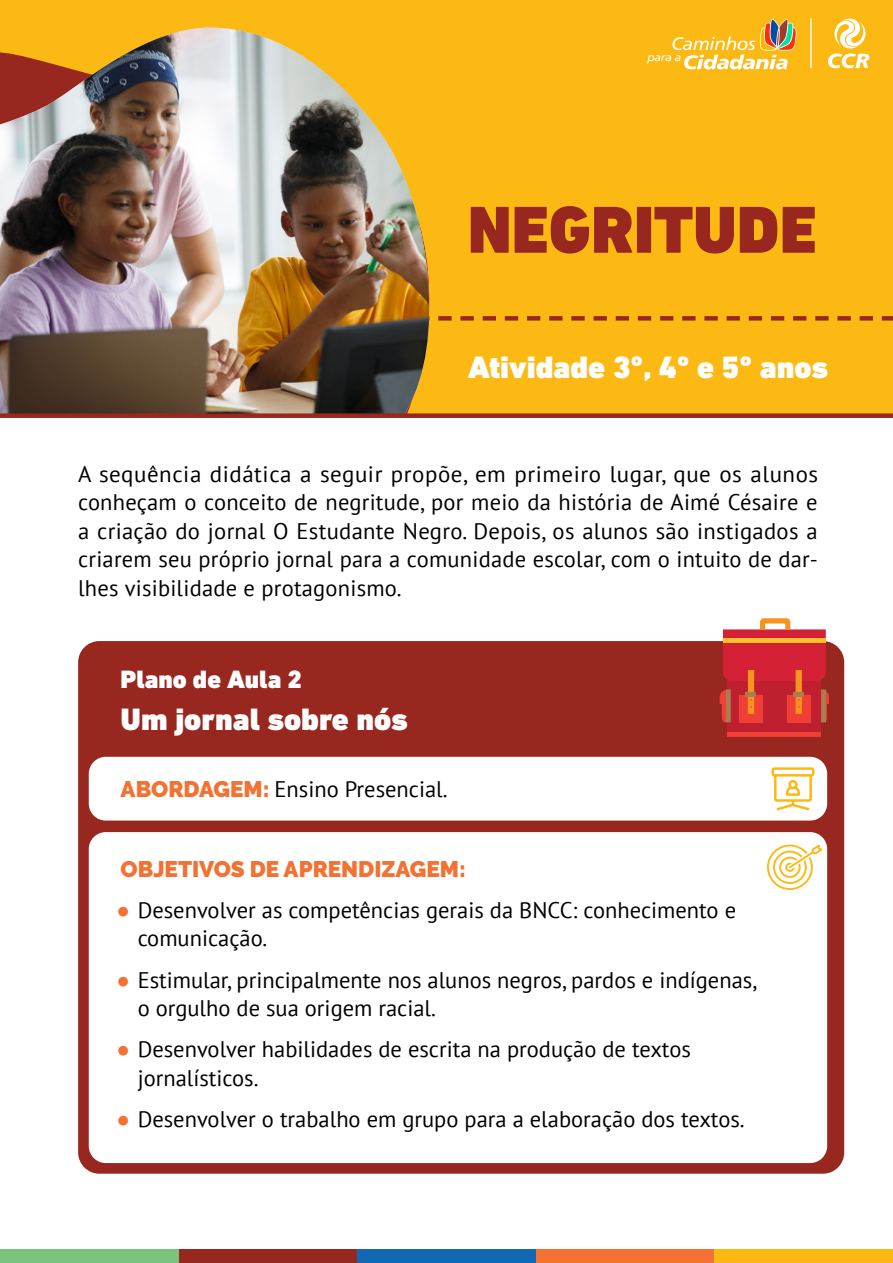
<style>
.page{position:relative;width:893px;height:1263px;background:#fff}
.page>*{position:absolute;margin:0;border:0;box-sizing:border-box;transform-origin:0 0}
.TITULOS{font:900 67.5px "DIN Next LT Pro";color:#98281f}
.TEXTO_ABERTURA{font:900 31.5px "DIN Next LT Pro";color:#fff}
.corpo_texto_grande{font:900 31.5px "DIN Next LT Pro";color:#fff}
.abertura_itens{font:900 25.5px "DIN Next LT Pro";color:#fff}
.corpo_texto_grande-2{font:22.5px/28.5px "PT Sans";color:#000}
.abertura_itens-2{font:22.5px "PT Sans";color:#000}
.abertura_itens-3{font:900 22.5px "Raleway";color:#f37233}
.s1{font-family:"Raleway";font-weight:900;color:#f37233}
.s2{font-family:"Arial";color:#f37233}
</style>
<div class="page">
<div style="left:536px;top:1249px;width:178px;height:14px;background:#f37233"></div>
<div style="left:357px;top:1249px;width:179px;height:14px;background:#1268b3"></div>
<div style="left:179px;top:1249px;width:178px;height:14px;background:#98281f"></div>
<div style="left:0;top:1249px;width:179px;height:14px;background:#79c47a"></div>
<div style="left:714px;top:1249px;width:179px;height:14px;background:#fdb913"></div>
<div style="left:0;top:0;width:893px;height:310px;background:#fdb913"></div>
<div style="left:0;top:289px;width:893px;height:145px;background:#fdb913"></div>
<svg style="left:447px;top:316px;width:446px;height:5px"></svg>
<img style="left:0;top:28px;width:430px;height:385px">
<div style="left:0;top:416px;width:893px;height:176px;background:#fff"></div>
<div style="left:0;top:413px;width:893px;height:5px;background:#98281f"></div>
<svg style="left:834px;top:19px;width:31px;height:29px"></svg>
<svg style="left:828px;top:54px;width:41px;height:14px"></svg>
<hr style="left:810px;top:18px;width:2px;height:50px;background:#fff">
<svg style="left:647px;top:19px;width:150px;height:50px"></svg>
<div style="left:78px;top:641px;width:766px;height:533px;background:#98281f;border-radius:21px"></div>
<div style="left:89px;top:757px;width:738px;height:63px;background:#fff;border-radius:17px"></div>
<div style="left:89px;top:832px;width:738px;height:331px;background:#fff;border-radius:17px"></div>
<svg style="left:771px;top:767px;width:43px;height:43px"></svg>
<svg style="left:767px;top:844px;width:55px;height:46px"></svg>
<div style="left:727px;top:645px;width:94px;height:91px;background:#bf1f2e"></div>
<div style="left:728px;top:732px;width:93px;height:5px;background:#f04036"></div>
<svg style="left:720px;top:618px;width:109px;height:104px"></svg>
<p class="TITULOS" style="left:468px;top:189px;width:350px">NEGRITUDE</p>
<p class="TEXTO_ABERTURA" style="left:468px;top:348px;width:362px">Atividade 3º, 4º e 5º anos</p>
<p class="corpo_texto_grande-2" style="left:78px;top:459px;width:742px;text-align:justify">A sequência didática a seguir propõe, em primeiro lugar, que os alunos conheçam o conceito de negritude, por meio da história de Aimé Césaire e a criação do jornal O Estudante Negro. Depois, os alunos são instigados a criarem seu próprio jornal para a comunidade escolar, com o intuito de dar&shy;lhes visibilidade e protagonismo.</p>
<p class="abertura_itens" style="left:121px;top:664px;width:183px">Plano de Aula 2</p>
<p class="corpo_texto_grande" style="left:121px;top:701px;width:289px">Um jornal sobre nós</p>
<p class="abertura_itens-2" style="left:121px;top:775px;width:328px"><span class="s1">ABORDAGEM:</span> Ensino Presencial.</p>
<p class="abertura_itens-3" style="left:121px;top:856px;width:347px">OBJETIVOS DE APRENDIZAGEM:</p>
<p class="corpo_texto_grande-2" style="left:138px;top:895px;width:600px;text-indent:-21px"><span class="s2">●</span> Desenvolver as competências gerais da BNCC: conhecimento e comunicação.</p>
<p class="corpo_texto_grande-2" style="left:138px;top:965px;width:621px;text-indent:-21px"><span class="s2">●</span> Estimular, principalmente nos alunos negros, pardos e indígenas, o orgulho de sua origem racial.</p>
<p class="corpo_texto_grande-2" style="left:138px;top:1035px;width:555px;text-indent:-21px"><span class="s2">●</span> Desenvolver habilidades de escrita na produção de textos jornalísticos.</p>
<p class="corpo_texto_grande-2" style="left:116px;top:1104px;width:630px"><span class="s2">●</span> Desenvolver o trabalho em grupo para a elaboração dos textos.</p>
</div>
